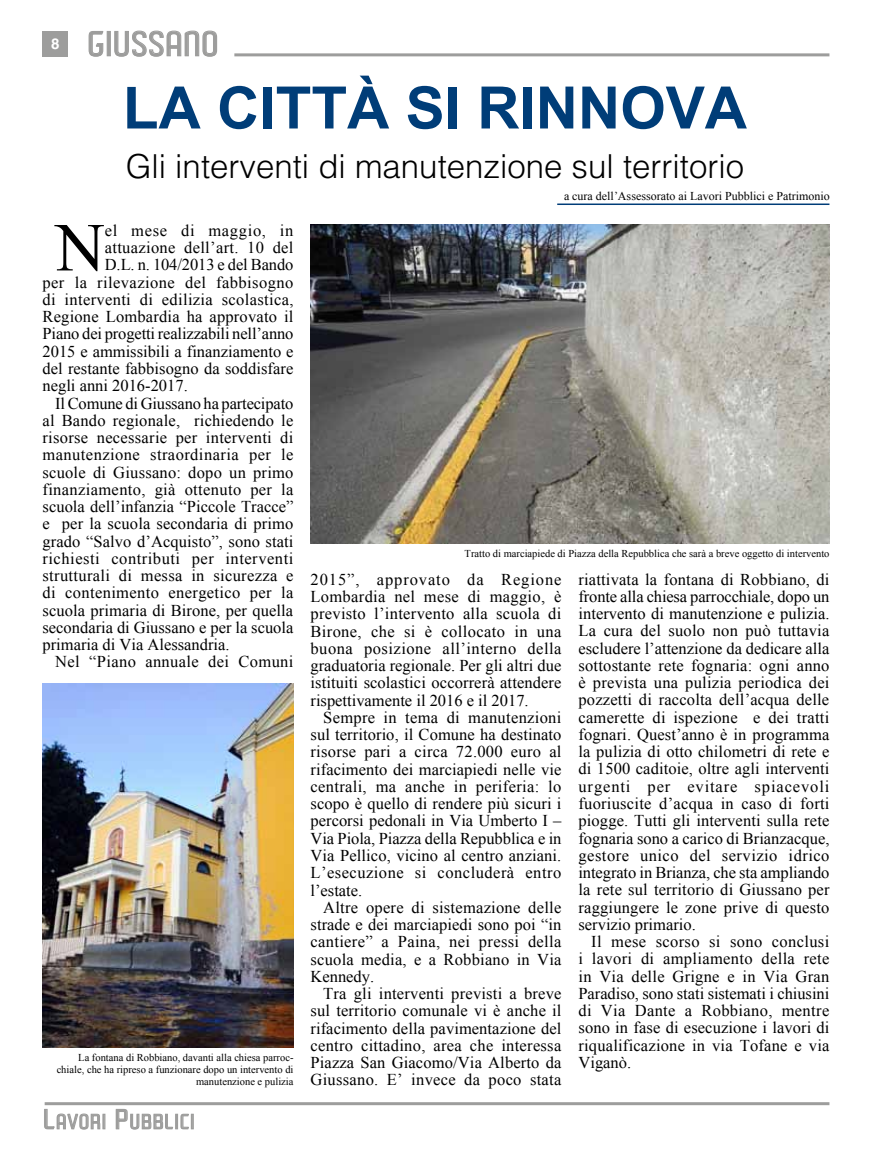
<style>
.page{position:relative;width:872px;height:1149px;background:#fff}
.page>*{position:absolute;margin:0;border:0;box-sizing:border-box;transform-origin:0 0}
.t1{font:68.55px "Times New Roman";color:#000}
.t2{font:700 58.5px "Arial";color:#003d78}
.t3{font:300 33px "Helvetica LT Std";color:#000}
.t4{font:500 31.95px "Paragon";letter-spacing:.04em;color:#9d9d9c}
.t5{font:500 19.2px "Paragon";letter-spacing:.065em;color:#9d9d9c}
.t6{font:16.5px/17.2px "Times New Roman";letter-spacing:.01em;color:#000;text-align:justify}
.t7{font:16.5px "Times New Roman";letter-spacing:-.01em;color:#000}
.t8{font:16.5px "Times New Roman";letter-spacing:.03em;color:#000}
.t9{font:16.5px "Times New Roman";letter-spacing:.04em;color:#000}
.t10{font:12px "Times New Roman";color:#000}
.t11{font:10.5px/12px "Times New Roman";color:#000;text-align:right}
.s1{font-size:25.5px}
</style>
<div class="page">
<hr style="left:45px;top:1101px;width:784px;height:3px;background:#9d9d9c">
<div style="left:43px;top:31px;width:25px;height:25px;background:#9d9d9c"></div>
<hr style="left:234px;top:53px;width:595px;height:3px;background:#9d9d9c">
<svg style="left:88px;top:31px;width:16px;height:26px"></svg>
<div style="left:107px;top:31px;width:4px;height:25px;border:1px solid #9d9d9c"></div>
<svg style="left:114px;top:30px;width:104px;height:27px"></svg>
<svg style="left:44px;top:1108px;width:57px;height:22px"></svg>
<div style="left:102px;top:1113px;width:3px;height:15px;border:1px solid #9d9d9c"></div>
<svg style="left:115px;top:1108px;width:58px;height:21px"></svg>
<div style="left:175px;top:1113px;width:3px;height:15px;border:1px solid #9d9d9c"></div>
<svg style="left:180px;top:1113px;width:9px;height:16px"></svg>
<div style="left:191px;top:1113px;width:3px;height:15px;border:1px solid #9d9d9c"></div>
<hr style="left:557px;top:203px;width:272px;height:2px;background:#003d78">
<img style="left:310px;top:224px;width:519px;height:319px">
<img style="left:42px;top:683px;width:251px;height:364px">
<h3 class="t4" style="left:51px;top:31px;width:168px"><sup>8</sup> GIUSSANO</h3>
<h2 class="t2" style="left:123px;top:69px;width:626px">LA CITTÀ SI RINNOVA</h2>
<h3 class="t3" style="left:126px;top:146px;width:620px">Gli interventi di manutenzione sul territorio</h3>
<p class="t10" style="left:564px;top:188px;width:267px">a cura dell’Assessorato ai Lavori Pubblici e Patrimonio</p>
<h1 class="t1" style="left:55px;top:201px;width:51px">N</h1>
<p class="t9" style="left:105px;top:219px;width:190px">el mese di maggio, in</p>
<p class="t6" style="left:105px;top:239px;width:190px">attuazione dell’art. 10 del</p>
<p class="t6" style="left:105px;top:256px;width:190px">D.L. n. 104/2013 e del Bando</p>
<p class="t6" style="left:43px;top:273px;width:252px">per la rilevazione del fabbisogno</p>
<p class="t6" style="left:43px;top:290px;width:252px">di interventi di edilizia scolastica,</p>
<p class="t6" style="left:43px;top:308px;width:252px">Regione Lombardia ha approvato il</p>
<p class="t7" style="left:43px;top:323px;width:252px">Piano dei progetti realizzabili nell’anno</p>
<p class="t6" style="left:43px;top:342px;width:252px">2015 e ammissibili a finanziamento e</p>
<p class="t6" style="left:43px;top:359px;width:252px">del restante fabbisogno da soddisfare</p>
<p class="t6" style="left:43px;top:377px;width:147px">negli anni 2016-2017.</p>
<p class="t7" style="left:55px;top:392px;width:239px">Il Comune di Giussano ha partecipato</p>
<p class="t6" style="left:43px;top:411px;width:252px">al Bando regionale, richiedendo le</p>
<p class="t6" style="left:43px;top:428px;width:252px">risorse necessarie per interventi di</p>
<p class="t6" style="left:43px;top:445px;width:252px">manutenzione straordinaria per le</p>
<p class="t6" style="left:43px;top:463px;width:252px">scuole di Giussano: dopo un primo</p>
<p class="t6" style="left:43px;top:480px;width:252px">finanziamento, già ottenuto per la</p>
<p class="t6" style="left:43px;top:497px;width:252px">scuola dell’infanzia “Piccole Tracce”</p>
<p class="t6" style="left:43px;top:514px;width:252px">e per la scuola secondaria di primo</p>
<p class="t6" style="left:43px;top:532px;width:252px">grado “Salvo d’Acquisto”, sono stati</p>
<p class="t8" style="left:43px;top:547px;width:252px">richiesti contributi per interventi</p>
<p class="t6" style="left:43px;top:566px;width:252px">strutturali di messa in sicurezza e</p>
<p class="t6" style="left:43px;top:583px;width:252px">di contenimento energetico per la</p>
<p class="t6" style="left:43px;top:601px;width:252px">scuola primaria di Birone, per quella</p>
<p class="t6" style="left:43px;top:618px;width:252px">secondaria di Giussano e per la scuola</p>
<p class="t6" style="left:43px;top:635px;width:188px">primaria di Via Alessandria.</p>
<p class="t6" style="left:55px;top:652px;width:240px">Nel “Piano annuale dei Comuni</p>
<p class="t11" style="left:57px;top:1050px;width:238px">La fontana di Robbiano, davanti alla chiesa parroc&shy;chiale, che ha ripreso a funzionare dopo un intervento di manutenzione e pulizia</p>
<p class="t5" style="left:44px;top:1113px;width:152px"><span class="s1">L</span>AVORI <span class="s1">P</span>UBBLICI</p>
<p class="t11" style="left:464px;top:547px;width:366px">Tratto di marciapiede di Piazza della Repubblica che sarà a breve oggetto di intervento</p>
<p class="t6" style="left:310px;top:570px;width:253px">2015”, approvato da Regione Lombardia nel mese di maggio, è previsto l’intervento alla scuola di Birone, che si è collocato in una buona posizione all’interno della graduatoria regionale. Per gli altri due istituiti scolastici occorrerà attendere rispettivamente il 2016 e il 2017.</p>
<p class="t6" style="left:310px;top:708px;width:252px;text-indent:13px">Sempre in tema di manutenzioni sul territorio, il Comune ha destinato risorse pari a circa 72.000 euro al rifacimento dei marciapiedi nelle vie centrali, ma anche in periferia: lo scopo è quello di rendere più sicuri i percorsi pedonali in Via Umberto I – Via Piola, Piazza della Repubblica e in Via Pellico, vicino al centro anziani.<br>L’esecuzione si concluderà entro l’estate.</p>
<p class="t6" style="left:310px;top:898px;width:252px;text-indent:13px">Altre opere di sistemazione delle strade e dei marciapiedi sono poi “in cantiere” a Paina, nei pressi della scuola media, e a Robbiano in Via Kennedy.</p>
<p class="t6" style="left:310px;top:984px;width:252px;text-indent:13px">Tra gli interventi previsti a breve sul territorio comunale vi è anche il rifacimento della pavimentazione del centro cittadino, area che interessa Piazza San Giacomo/Via Alberto da Giussano. E’ invece da poco stata</p>
<p class="t6" style="left:578px;top:570px;width:253px">riattivata la fontana di Robbiano, di fronte alla chiesa parrocchiale, dopo un intervento di manutenzione e pulizia.<br>La cura del suolo non può tuttavia escludere l’attenzione da dedicare alla sottostante rete fognaria: ogni anno è prevista una pulizia periodica dei pozzetti di raccolta dell’acqua delle camerette di ispezione e dei tratti fognari. Quest’anno è in programma la pulizia di otto chilometri di rete e di 1500 caditoie, oltre agli interventi urgenti per evitare spiacevoli fuoriuscite d’acqua in caso di forti piogge. Tutti gli interventi sulla rete fognaria sono a carico di Brianzacque, gestore unico del servizio idrico integrato in Brianza, che sta ampliando la rete sul territorio di Giussano per raggiungere le zone prive di questo servizio primario.</p>
<p class="t6" style="left:578px;top:932px;width:252px;text-indent:13px">Il mese scorso si sono conclusi i lavori di ampliamento della rete in Via delle Grigne e in Via Gran Paradiso, sono stati sistemati i chiusini di Via Dante a Robbiano, mentre sono in fase di esecuzione i lavori di riqualificazione in via Tofane e via Viganò.</p>
</div>
